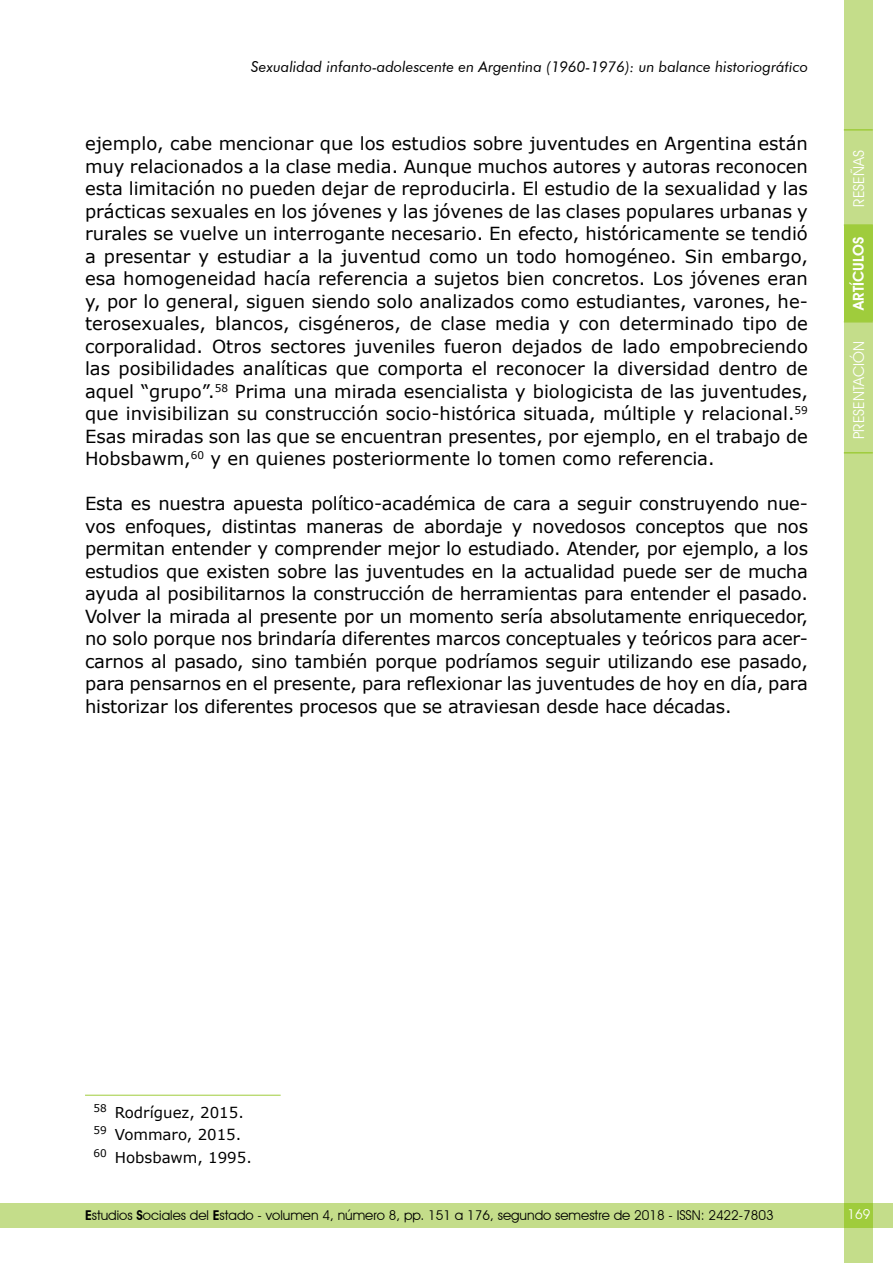
<style>
.page{position:relative;width:893px;height:1263px;background:#fff}
.page>*{position:absolute;margin:0;border:0;box-sizing:border-box;transform-origin:0 0}
.t1{font:18px/22.5px "Verdana";letter-spacing:-.005em;color:#000;text-align:justify}
.t2{font:italic 15px "Futura BT";color:#000}
.t3{font:15px/22.5px "Verdana";color:#000}
.t4{font:15px "Avant Garde IT Cby BT";color:#fff}
.t5{font:600 15px "Avant Garde IT Cby BT";color:#fff}
.t6{font:13.5px "Avant Garde IT Cby BT";color:#000}
.t7{font:13.5px "Avant Garde IT Cby BT";color:#fff}
.s1{font-weight:600}
</style>
<div class="page">
<div style="left:844px;top:0;width:29px;height:1263px;background:#c4dd8a"></div>
<div style="left:844px;top:225px;width:29px;height:96px;background:#9fcc3c"></div>
<hr style="left:844px;top:224px;width:29px;height:2px;background:#9fcc3c">
<hr style="left:844px;top:129px;width:29px;height:2px;background:#9fcc3c">
<svg style="left:844px;top:452px;width:29px;height:1px"></svg>
<svg style="left:844px;top:321px;width:29px;height:1px"></svg>
<div style="left:0;top:1203px;width:893px;height:25px;background:#c4dd8a"></div>
<div style="left:844px;top:1203px;width:29px;height:25px;background:#9fcc3c"></div>
<hr style="left:85px;top:1095px;width:196px;height:1px;background:#9fcc3c">
<p class="t2" style="left:251px;top:58px;width:558px">Sexualidad infanto-adolescente en Argentina (1960-1976): un balance historiográfico</p>
<p class="t1" style="left:85px;top:132px;width:724px">ejemplo, cabe mencionar que los estudios sobre juventudes en Argentina están muy relacionados a la clase media. Aunque muchos autores y autoras reconocen esta limitación no pueden dejar de reproducirla. El estudio de la sexualidad y las prácticas sexuales en los jóvenes y las jóvenes de las clases populares urbanas y rurales se vuelve un interrogante necesario. En efecto, históricamente se tendió a presentar y estudiar a la juventud como un todo homogéneo. Sin embargo, esa homogeneidad hacía referencia a sujetos bien concretos. Los jóvenes eran y, por lo general, siguen siendo solo analizados como estudiantes, varones, he&shy;terosexuales, blancos, cisgéneros, de clase media y con determinado tipo de corporalidad. Otros sectores juveniles fueron dejados de lado empobreciendo las posibilidades analíticas que comporta el reconocer la diversidad dentro de aquel “grupo”.<sup>58</sup> Prima una mirada esencialista y biologicista de las juventudes, que invisibilizan su construcción socio-histórica situada, múltiple y relacional.<sup>59<br></sup>Esas miradas son las que se encuentran presentes, por ejemplo, en el trabajo de Hobsbawm,<sup>60</sup> y en quienes posteriormente lo tomen como referencia.</p>
<p class="t1" style="left:85px;top:492px;width:724px">Esta es nuestra apuesta político-académica de cara a seguir construyendo nue&shy;vos enfoques, distintas maneras de abordaje y novedosos conceptos que nos permitan entender y comprender mejor lo estudiado. Atender, por ejemplo, a los estudios que existen sobre las juventudes en la actualidad puede ser de mucha ayuda al posibilitarnos la construcción de herramientas para entender el pasado.<br>Volver la mirada al presente por un momento sería absolutamente enriquecedor, no solo porque nos brindaría diferentes marcos conceptuales y teóricos para acer&shy;carnos al pasado, sino también porque podríamos seguir utilizando ese pasado, para pensarnos en el presente, para reflexionar las juventudes de hoy en día, para historizar los diferentes procesos que se atraviesan desde hace décadas.</p>
<p class="t4" style="left:850px;top:207px;width:58px;rotate:-90deg">RESEÑAS</p>
<p class="t5" style="left:850px;top:309px;width:74px;rotate:-90deg">ARTÍCULOS</p>
<p class="t4" style="left:850px;top:439px;width:99px;rotate:-90deg">PRESENTACIÓN</p>
<p class="t3" style="left:94px;top:1101px;width:160px"><sup>58</sup> Rodríguez, 2015.<br><sup>59</sup> Vommaro, 2015.<br><sup>60</sup> Hobsbawm, 1995.</p>
<p class="t6" style="left:85px;top:1207px;width:690px"><span class="s1">E</span>studios <span class="s1">S</span>ociales del <span class="s1">E</span>stado - volumen 4, número 8, pp. 151 a 176, segundo semestre de 2018 - ISSN: 2422-7803</p>
<p class="t7" style="left:847px;top:1206px;width:24px">169</p>
</div>
